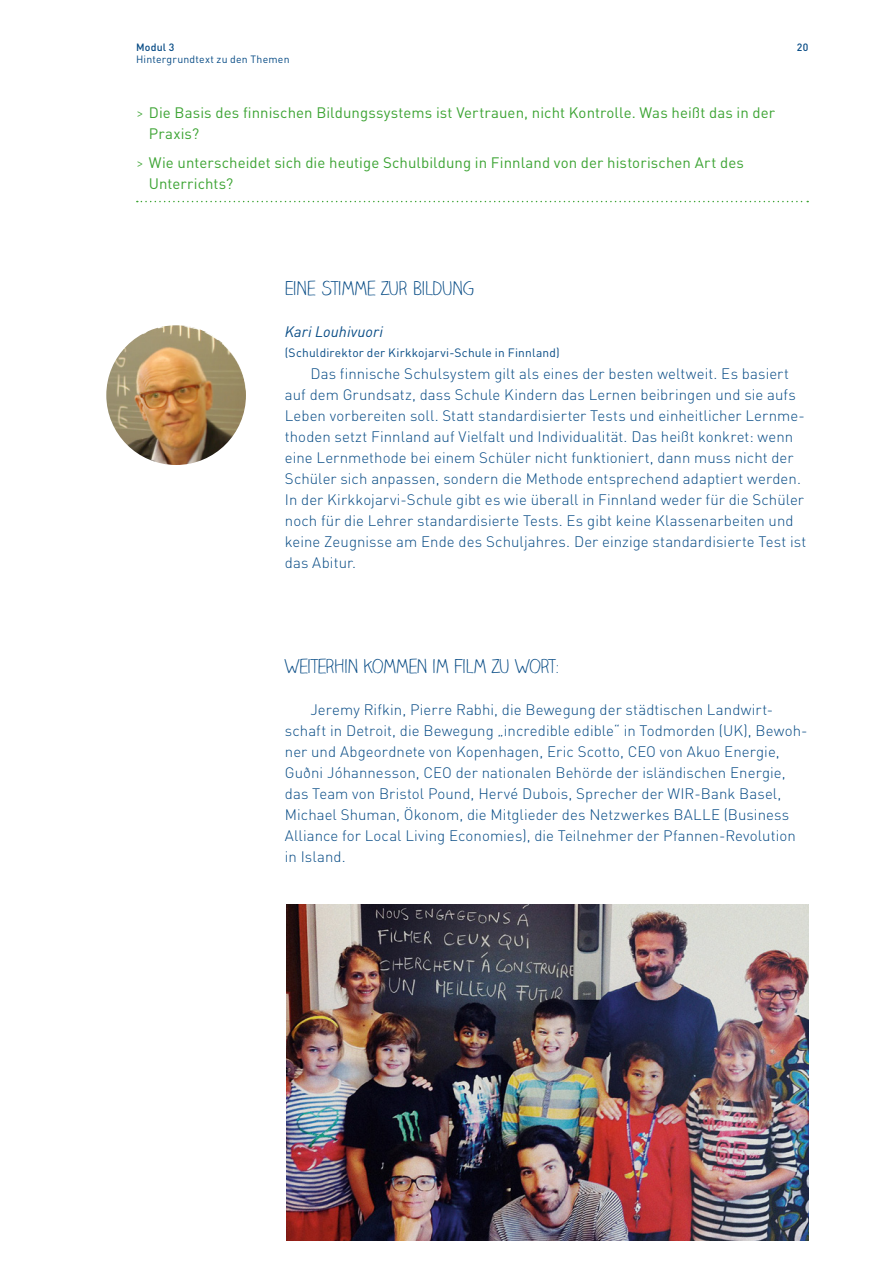
<style>
.page{position:relative;width:893px;height:1263px;background:#fff}
.page>*{position:absolute;margin:0;border:0;box-sizing:border-box;transform-origin:0 0}
.t1{font:300 19.5px "Claire Hand";letter-spacing:-.02em;color:#074b85}
.t2{font:300 15px/21px "DIN Pro";letter-spacing:.005em;color:#074b85}
.t3{font:15px/21px "DIN Pro";letter-spacing:.005em;color:#3da434}
.t4{font:italic 15px "DIN Pro";letter-spacing:.005em;color:#074b85}
.t5{font:12px "DIN Pro";letter-spacing:.015em;color:#074b85}
.t6{font:10.5px "DIN Pro";letter-spacing:.02em;color:#074b85}
.t7{font:500 10.5px "DIN Pro";letter-spacing:.02em;color:#074b85}
.s1{font-weight:300}
</style>
<div class="page">
<svg style="left:137px;top:201px;width:671px;height:1px"></svg>
<img style="left:106px;top:325px;width:140px;height:140px;border-radius:70px">
<img style="left:286px;top:904px;width:522px;height:336px">
<p class="t7" style="left:136px;top:38px;width:40px">Modul 3</p>
<p class="t7" style="left:797px;top:38px;width:13px">20</p>
<p class="t6" style="left:136px;top:51px;width:155px">Hintergrundtext zu den Themen</p>
<p class="t3" style="left:149px;top:100px;width:628px;text-indent:-13px"><span class="s1">&gt;</span> Die Basis des finnischen Bildungssystems ist Vertrauen, nicht Kontrolle. Was heißt das in der<br>Praxis?</p>
<p class="t3" style="left:149px;top:151px;width:597px;text-indent:-13px"><span class="s1">&gt;</span> Wie unterscheidet sich die heutige Schulbildung in Finnland von der historischen Art des<br>Unterrichts?</p>
<h1 class="t1" style="left:285px;top:277px;width:191px">EINE STIMME ZUR BILDUNG</h1>
<p class="t4" style="left:285px;top:320px;width:100px">Kari Louhivuori</p>
<p class="t5" style="left:285px;top:343px;width:276px">(Schuldirektor der Kirkkojarvi-Schule in Finnland)</p>
<p class="t2" style="left:285px;top:362px;width:523px;text-indent:26px">Das finnische Schulsystem gilt als eines der besten weltweit. Es basiert auf dem Grundsatz, dass Schule Kindern das Lernen beibringen und sie aufs Leben vorbereiten soll. Statt standardisierter Tests und einheitlicher Lernme&shy;thoden setzt Finnland auf Vielfalt und Individualität. Das heißt konkret: wenn eine Lernmethode bei einem Schüler nicht funktioniert, dann muss nicht der Schüler sich anpassen, sondern die Methode entsprechend adaptiert werden.<br>In der Kirkkojarvi-Schule gibt es wie überall in Finnland weder für die Schüler noch für die Lehrer standardisierte Tests. Es gibt keine Klassenarbeiten und keine Zeugnisse am Ende des Schuljahres. Der einzige standardisierte Test ist das Abitur.</p>
<h1 class="t1" style="left:285px;top:655px;width:277px">WEITERHIN KOMMEN IM FILM ZU WORT:</h1>
<p class="t2" style="left:285px;top:698px;width:524px;text-indent:26px">Jeremy Rifkin, Pierre Rabhi, die Bewegung der städtischen Landwirt&shy;schaft in Detroit, die Bewegung „incredible edible“ in Todmorden (UK), Bewoh&shy;ner und Abgeordnete von Kopenhagen, Eric Scotto, CEO von Akuo Energie, Guðni Jóhannesson, CEO der nationalen Behörde der isländischen Energie, das Team von Bristol Pound, Hervé Dubois, Sprecher der WIR-Bank Basel, Michael Shuman, Ökonom, die Mitglieder des Netzwerkes BALLE (Business Alliance for Local Living Economies), die Teilnehmer der Pfannen-Revolution in Island.</p>
</div>
